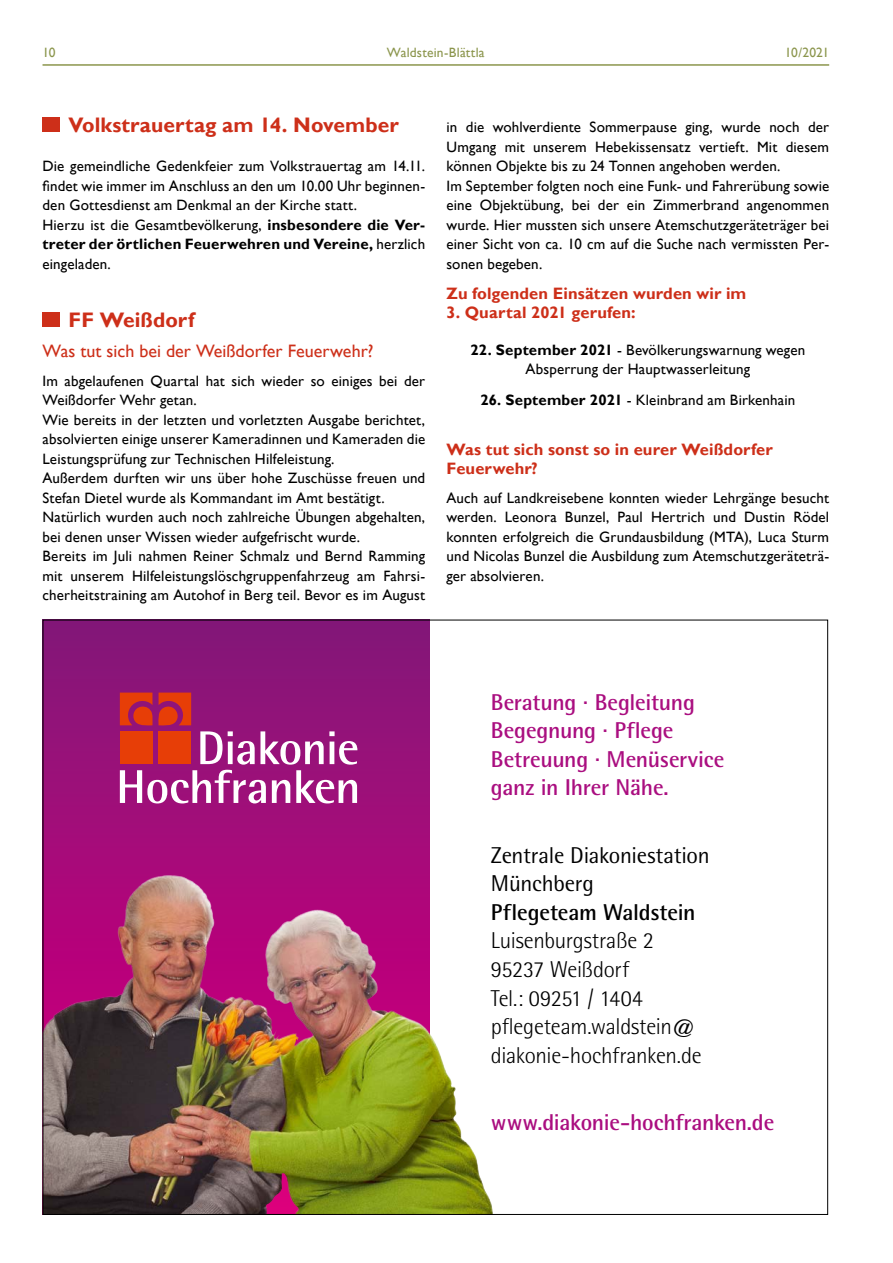
<style>
.page{position:relative;width:893px;height:1263px;background:#fff}
.page>*{position:absolute;margin:0;border:0;box-sizing:border-box;transform-origin:0 0}
.t1{font:700 22.95px/28.5px "Rotis Semi Sans";letter-spacing:-.01em;color:#aa0e80}
.t2{font:300 22.95px/28.5px "Rotis Semi Sans";letter-spacing:-.015em;color:#000}
.t3{font:22.95px/28.5px "Rotis Semi Sans";letter-spacing:-.01em;color:#000}
.t4{font:700 22.95px "Rotis Semi Sans";letter-spacing:-.01em;color:#000}
.t5{font:700 21px "Gill Sans";letter-spacing:.005em;color:#cd2f19}
.t6{font:18px "Gill Sans";color:#cd2f19}
.t7{font:700 16.5px/19.5px "Gill Sans";letter-spacing:.005em;color:#cd2f19}
.t8{font:15px/19.5px "Gill Sans";letter-spacing:.01em;color:#000}
.t9{font:13.5px "Gill Sans";letter-spacing:.015em;color:#8b954c}
.s1{font-weight:700}
</style>
<div class="page">
<hr style="left:43px;top:64px;width:786px;height:2px;background:#8b954c">
<div style="left:43px;top:117px;width:17px;height:15px;background:#cd2f19"></div>
<div style="left:43px;top:312px;width:17px;height:15px;background:#cd2f19"></div>
<svg style="left:45px;top:622px;width:384px;height:253px;background:#961078"></svg>
<img style="left:45px;top:875px;width:448px;height:338px">
<svg style="left:120px;top:692px;width:237px;height:111px"></svg>
<div style="left:120px;top:731px;width:32px;height:33px;background:#e73e07"></div>
<div style="left:159px;top:731px;width:32px;height:33px;background:#e73e07"></div>
<p class="t9" style="left:43px;top:45px;width:15px">10</p>
<p class="t9" style="left:387px;top:45px;width:99px">Waldstein-Blättla</p>
<p class="t9" style="left:785px;top:45px;width:46px">10/2021</p>
<h2 class="t5" style="left:68px;top:112px;width:332px">Volkstrauertag am 14. November</h2>
<p class="t8" style="left:43px;top:156px;width:384px">Die gemeindliche Gedenkfeier zum Volkstrauertag am 14.11. findet wie immer im Anschluss an den um 10.00 Uhr beginnen&shy;den Gottesdienst am Denkmal an der Kirche statt.<br>Hierzu ist die Gesamtbevölkerung, <span class="s1">insbesondere die Ver&shy;treter der örtlichen Feuerwehren und Vereine,</span> herzlich eingeladen.</p>
<h2 class="t5" style="left:68px;top:307px;width:127px">FF Weißdorf</h2>
<p class="t6" style="left:43px;top:340px;width:332px">Was tut sich bei der Weißdorfer Feuerwehr?</p>
<p class="t8" style="left:43px;top:371px;width:384px">Im abgelaufenen Quartal hat sich wieder so einiges bei der Weißdorfer Wehr getan.<br>Wie bereits in der letzten und vorletzten Ausgabe berichtet, absolvierten einige unserer Kameradinnen und Kameraden die Leistungsprüfung zur Technischen Hilfeleistung.<br>Außerdem durften wir uns über hohe Zuschüsse freuen und Stefan Dietel wurde als Kommandant im Amt bestätigt.<br>Natürlich wurden auch noch zahlreiche Übungen abgehalten, bei denen unser Wissen wieder aufgefrischt wurde.<br>Bereits im Juli nahmen Reiner Schmalz und Bernd Ramming mit unserem Hilfeleistungslöschgruppenfahrzeug am Fahrsi&shy;cherheitstraining am Autohof in Berg teil. Bevor es im August</p>
<p class="t8" style="left:446px;top:117px;width:384px">in die wohlverdiente Sommerpause ging, wurde noch der Umgang mit unserem Hebekissensatz vertieft. Mit diesem können Objekte bis zu 24 Tonnen angehoben werden.<br>Im September folgten noch eine Funk- und Fahrerübung sowie eine Objektübung, bei der ein Zimmerbrand angenommen wurde. Hier mussten sich unsere Atemschutzgeräteträger bei einer Sicht von ca. 10 cm auf die Suche nach vermissten Per&shy;sonen begeben.</p>
<p class="t7" style="left:446px;top:284px;width:301px">Zu folgenden Einsätzen wurden wir im</p>
<p class="t7" style="left:446px;top:303px;width:191px">3. Quartal 2021 gerufen:</p>
<p class="t8" style="left:470px;top:340px;width:336px;text-align:center"><span class="s1">22. September 2021</span> - Bevölkerungswarnung wegen<br>Absperrung der Hauptwasserleitung</p>
<p class="t8" style="left:480px;top:390px;width:316px"><span class="s1">26. September 2021</span> - Kleinbrand am Birkenhain</p>
<p class="t7" style="left:446px;top:440px;width:328px">Was tut sich sonst so in eurer Weißdorfer<br>Feuerwehr?</p>
<p class="t8" style="left:446px;top:488px;width:384px;text-align:justify">Auch auf Landkreisebene konnten wieder Lehrgänge besucht werden. Leonora Bunzel, Paul Hertrich und Dustin Rödel konnten erfolgreich die Grundausbildung (MTA), Luca Sturm und Nicolas Bunzel die Ausbildung zum Atemschutzgeräteträ&shy;ger absolvieren.</p>
<h1 class="t1" style="left:491px;top:687px;width:235px">Beratung · Begleitung<br>Begegnung · Pflege<br>Betreuung · Menüservice ganz in Ihrer Nähe.</h1>
<h1 class="t3" style="left:491px;top:841px;width:220px">Zentrale Diakoniestation<br>Münchberg</h1>
<h1 class="t4" style="left:491px;top:898px;width:206px">Pflegeteam Waldstein</h1>
<h1 class="t2" style="left:491px;top:926px;width:212px">Luisenburgstraße 2<br>95237 Weißdorf<br>Tel.: 09251 / 1404 pflegeteam.waldstein@ diakonie-hochfranken.de</h1>
<h1 class="t1" style="left:491px;top:1107px;width:285px">www.diakonie-hochfranken.de</h1>
</div>
